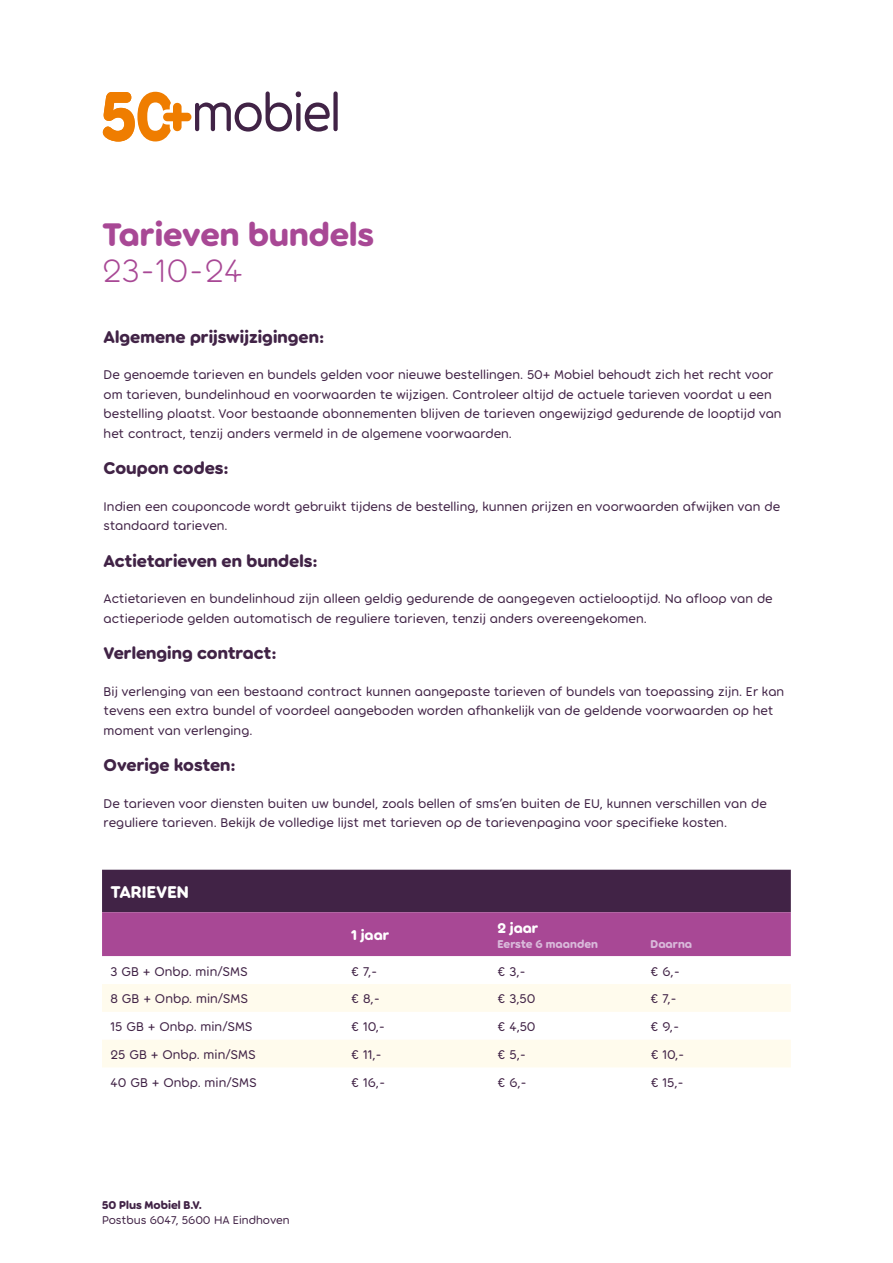
<style>
.page{position:relative;width:893px;height:1263px;background:#fff}
.page>*{position:absolute;margin:0;border:0;box-sizing:border-box;transform-origin:0 0}
.t1{font:700 34.5px "Torus";color:#a84895}
.t2{font:300 34.5px "Torus";color:#a84895}
.t3{font:700 18px "Torus";color:#412346}
.t4{font:700 18px "Torus";color:#fff}
.t5{font:700 15px "Torus";color:#fff}
.t6{font:13.5px/19.5px "Torus";color:#412346}
.t7{font:12px "Torus";color:#412346}
.t8{font:700 12px "Torus";color:#d9b9da}
.t9{font:700 12px "Torus";color:#412346}
</style>
<div class="page">
<svg style="left:102px;top:91px;width:228px;height:51px"></svg>
<div style="left:333px;top:91px;width:5px;height:40px;background:#412346;border-radius:2px"></div>
<svg style="left:102px;top:870px;width:689px;height:86px;background:#75366e"></svg>
<svg style="left:102px;top:956px;width:689px;height:1px"></svg>
<svg style="left:102px;top:984px;width:689px;height:83px;fill:#fffbed"></svg>
<h1 class="t1" style="left:102px;top:214px;width:274px">Tarieven bundels</h1>
<h1 class="t2" style="left:102px;top:251px;width:142px">23-10-24</h1>
<h2 class="t3" style="left:104px;top:326px;width:222px">Algemene prijswijzigingen:</h2>
<p class="t6" style="left:104px;top:364px;width:679px">De genoemde tarieven en bundels gelden voor nieuwe bestellingen. 50+ Mobiel behoudt zich het recht voor om tarieven, bundelinhoud en voorwaarden te wijzigen. Controleer altijd de actuele tarieven voordat u een bestelling plaatst. Voor bestaande abonnementen blijven de tarieven ongewijzigd gedurende de looptijd van het contract, tenzij anders vermeld in de algemene voorwaarden.</p>
<h2 class="t3" style="left:104px;top:457px;width:127px">Coupon codes:</h2>
<p class="t6" style="left:104px;top:496px;width:678px">Indien een couponcode wordt gebruikt tijdens de bestelling, kunnen prijzen en voorwaarden afwijken van de standaard tarieven.</p>
<h2 class="t3" style="left:104px;top:550px;width:215px">Actietarieven en bundels:</h2>
<p class="t6" style="left:104px;top:588px;width:671px">Actietarieven en bundelinhoud zijn alleen geldig gedurende de aangegeven actielooptijd. Na afloop van de actieperiode gelden automatisch de reguliere tarieven, tenzij anders overeengekomen.</p>
<h2 class="t3" style="left:104px;top:642px;width:175px">Verlenging contract:</h2>
<p class="t6" style="left:104px;top:681px;width:682px">Bij verlenging van een bestaand contract kunnen aangepaste tarieven of bundels van toepassing zijn. Er kan tevens een extra bundel of voordeel aangeboden worden afhankelijk van de geldende voorwaarden op het moment van verlenging.</p>
<h2 class="t3" style="left:104px;top:754px;width:134px">Overige kosten:</h2>
<p class="t6" style="left:104px;top:793px;width:665px">De tarieven voor diensten buiten uw bundel, zoals bellen of sms’en buiten de EU, kunnen verschillen van de reguliere tarieven. Bekijk de volledige lijst met tarieven op de tarievenpagina voor specifieke kosten.</p>
<h2 class="t4" style="left:111px;top:881px;width:80px">TARIEVEN</h2>
<p class="t5" style="left:351px;top:926px;width:40px">1 jaar</p>
<p class="t5" style="left:497px;top:919px;width:42px">2 jaar</p>
<p class="t8" style="left:497px;top:936px;width:102px">Eerste 6 maanden</p>
<p class="t8" style="left:651px;top:936px;width:43px">Daarna</p>
<p class="t6" style="left:111px;top:961px;width:139px">3 GB + Onbp. min/SMS</p>
<p class="t6" style="left:351px;top:961px;width:28px">€ 7,-</p>
<p class="t6" style="left:497px;top:961px;width:30px">€ 3,-</p>
<p class="t6" style="left:651px;top:961px;width:31px">€ 6,-</p>
<p class="t6" style="left:111px;top:989px;width:139px">8 GB + Onbp. min/SMS</p>
<p class="t6" style="left:351px;top:989px;width:30px">€ 8,-</p>
<p class="t6" style="left:498px;top:989px;width:39px">€ 3,50</p>
<p class="t6" style="left:651px;top:989px;width:28px">€ 7,-</p>
<p class="t6" style="left:111px;top:1016px;width:144px">15 GB + Onbp. min/SMS</p>
<p class="t6" style="left:351px;top:1016px;width:35px">€ 10,-</p>
<p class="t6" style="left:498px;top:1016px;width:40px">€ 4,50</p>
<p class="t6" style="left:651px;top:1016px;width:30px">€ 9,-</p>
<p class="t6" style="left:111px;top:1044px;width:147px">25 GB + Onbp. min/SMS</p>
<p class="t6" style="left:351px;top:1044px;width:32px">€ 11,-</p>
<p class="t6" style="left:498px;top:1044px;width:30px">€ 5,-</p>
<p class="t6" style="left:651px;top:1044px;width:35px">€ 10,-</p>
<p class="t6" style="left:111px;top:1072px;width:148px">40 GB + Onbp. min/SMS</p>
<p class="t6" style="left:351px;top:1072px;width:36px">€ 16,-</p>
<p class="t6" style="left:498px;top:1072px;width:31px">€ 6,-</p>
<p class="t6" style="left:651px;top:1072px;width:35px">€ 15,-</p>
<p class="t9" style="left:102px;top:1197px;width:102px">50 Plus Mobiel B.V.</p>
<p class="t7" style="left:102px;top:1213px;width:189px">Postbus 6047, 5600 HA Eindhoven</p>
</div>
